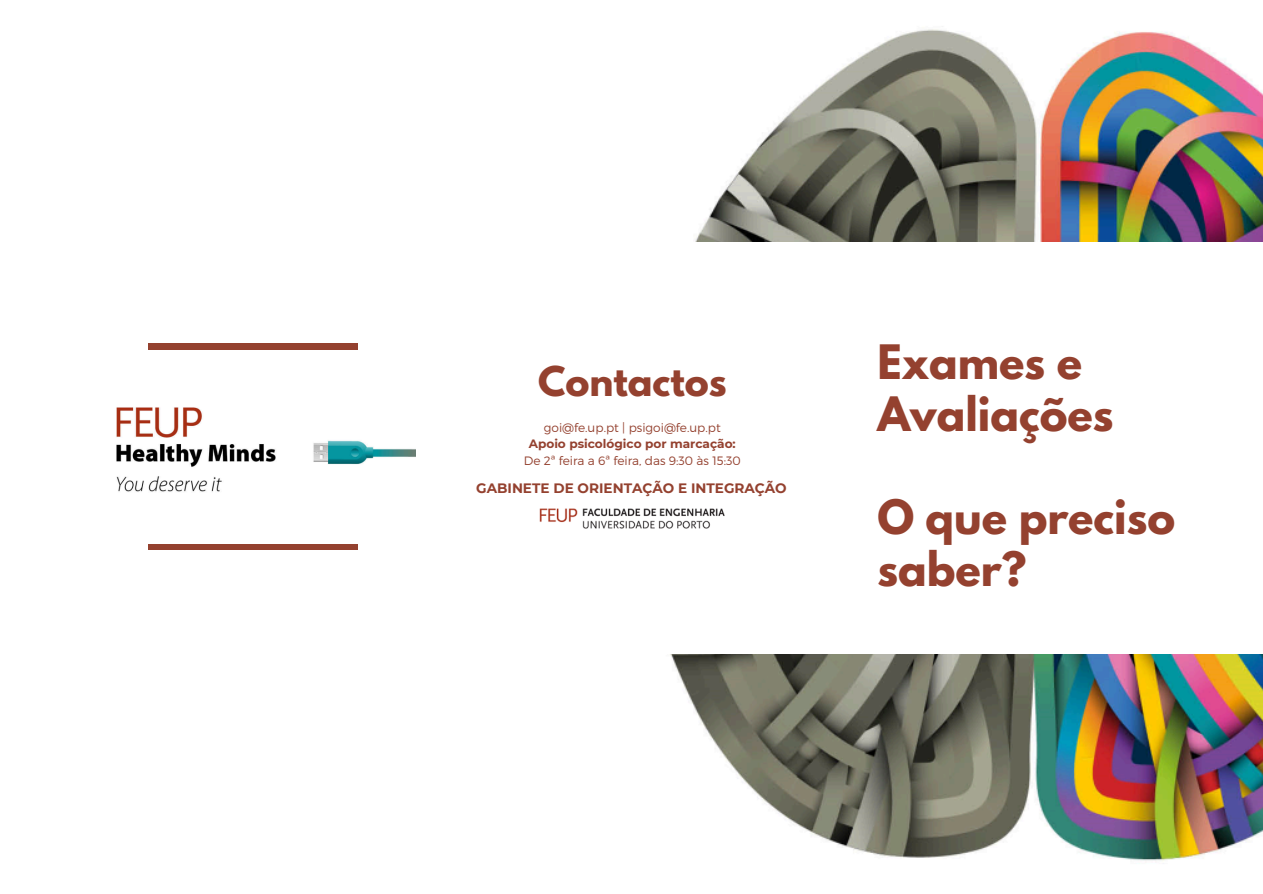
<style>
.page{position:relative;width:1263px;height:894px;background:#fff}
.page>*{position:absolute;margin:0;border:0;box-sizing:border-box;transform-origin:0 0}
.t1{font:700 42px/51.8px "League Spartan";color:#94412f}
.t2{font:700 36.3px "League Spartan";color:#94412f}
.t3{font:700 13.65px "Montserrat";color:#94412f}
.t4{font:300 12.15px "Montserrat";color:#94412f}
.t5{font:700 12.15px "Montserrat";color:#94412f}
</style>
<div class="page">
<img style="left:670px;top:29px;width:593px;height:832px">
<div style="left:0;top:242px;width:1263px;height:411px;background:#fff"></div>
<div style="left:149px;top:343px;width:209px;height:6px;background:#94412f"></div>
<div style="left:149px;top:544px;width:209px;height:5px;background:#94412f"></div>
<img style="left:116px;top:407px;width:300px;height:85px">
<img style="left:539px;top:508px;width:186px;height:21px">
<p class="t2" style="left:538px;top:363px;width:190px">Contactos</p>
<p class="t4" style="left:544px;top:419px;width:178px">goi@fe.up.pt | psigoi@fe.up.pt</p>
<p class="t5" style="left:529px;top:436px;width:209px">Apoio psicológico por marcação:</p>
<p class="t4" style="left:524px;top:452px;width:218px">De 2ª feira a 6ª feira, das 9:30 às 15:30</p>
<h3 class="t3" style="left:476px;top:479px;width:312px">GABINETE DE ORIENTAÇÃO E INTEGRAÇÃO</h3>
<p class="t1" style="left:877px;top:341px;width:238px">Exames e<br>Avaliações</p>
<p class="t1" style="left:877px;top:496px;width:299px">O que preciso saber?</p>
</div>
